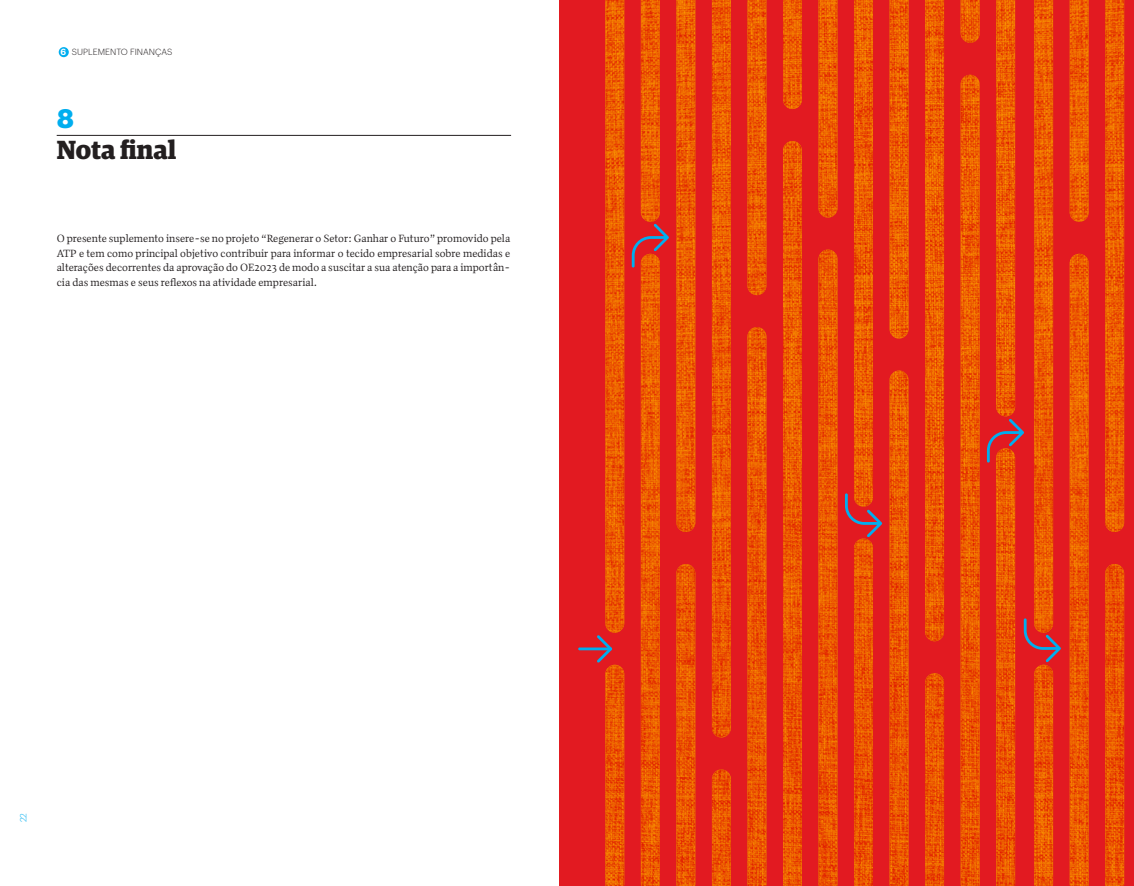
<style>
.page{position:relative;width:1134px;height:886px;background:#fff}
.page>*{position:absolute;margin:0;border:0;box-sizing:border-box;transform-origin:0 0}
.t1{font:700 26.25px "Guardian Egyp";color:#231f20}
.t2{font:700 26.25px "Graphik";color:#00aeef}
.t3{font:10.75px/14.5px "Quiosco One";color:#231f20;text-align:justify}
.t4{font:300 8.75px "Graphik";color:#231f20}
.t5{font:300 8.75px "Graphik";color:#00aeef}
.s1{font-weight:600;color:#fff}
</style>
<div class="page">
<div style="left:59px;top:47px;width:10px;height:10px;background:#00aeef;border-radius:50%"></div>
<hr style="left:57px;top:135px;width:454px;height:1px;background:#231f20">
<div style="left:560px;top:0;width:574px;height:886px;background:#e21a21"></div>
<img style="left:605px;top:0;width:410px;height:886px">
<svg style="left:1124px;top:0;width:1px;height:885px"></svg>
<img style="left:1034px;top:0;width:90px;height:886px">
<svg style="left:597px;top:635px;width:15px;height:28px"></svg>
<hr style="left:578px;top:647px;width:34px;height:3px;background:#00aeef">
<svg style="left:632px;top:224px;width:37px;height:43px"></svg>
<svg style="left:987px;top:419px;width:37px;height:43px"></svg>
<svg style="left:845px;top:493px;width:37px;height:44px"></svg>
<svg style="left:1024px;top:618px;width:37px;height:44px"></svg>
<p class="t4" style="left:60px;top:46px;width:113px"><span class="s1">6</span> SUPLEMENTO FINANÇAS</p>
<h1 class="t2" style="left:57px;top:98px;width:19px">8</h1>
<h1 class="t1" style="left:57px;top:130px;width:121px">Nota final</h1>
<p class="t3" style="left:57px;top:231px;width:455px">O presente suplemento insere-se no projeto “Regenerar o Setor: Ganhar o Futuro” promovido pela ATP e tem como principal objetivo contribuir para informar o tecido empresarial sobre medidas e alterações decorrentes da aprovação do OE2023 de modo a suscitar a sua atenção para a importân&shy;cia das mesmas e seus reflexos na atividade empresarial.</p>
<p class="t5" style="left:17px;top:822px;width:11px;rotate:-90deg">22</p>
</div>
